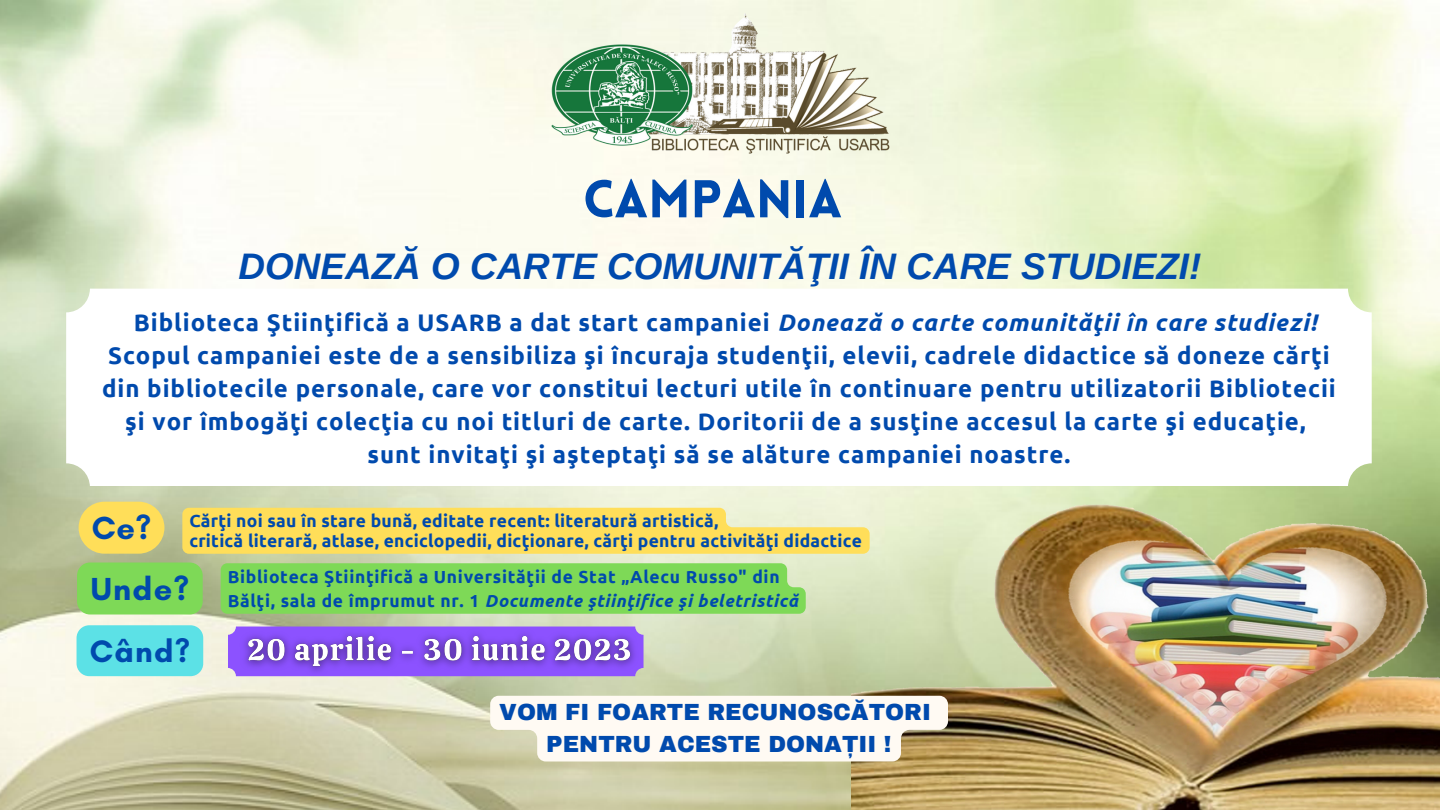
<style>
.page{position:relative;width:1440px;height:810px;background:#fff}
.page>*{position:absolute;margin:0;border:0;box-sizing:border-box;transform-origin:0 0}
.t1{font:900 52px "Lovelo";color:#004aad}
.t2{font:italic 700 36.9px "Arimo";color:#004aad}
.t3{font:700 32.5px "Glacial Indifference";letter-spacing:.04em;color:#004aad}
.t4{font:700 31.6px "Glacial Indifference";color:#004aad}
.t5{font:700 24px/33px "Ubuntu";letter-spacing:.04em;color:#004aad;text-align:center}
.t6{font:900 22.9px "Archivo";color:#004aad}
.t7{font:700 17.5px "Ubuntu";letter-spacing:.015em;color:#004aad}
.t8{font:700 17.5px/24px "Ubuntu";letter-spacing:.04em;color:#004aad}
.s1{font-style:italic}
</style>
<div class="page">
<img style="left:0;top:0;width:1440px;height:810px">
<svg style="left:66px;top:289px;width:1306px;height:197px"></svg>
<img style="left:852px;top:504px;width:588px;height:306px">
<div style="left:79px;top:502px;width:85px;height:52px;background:#ffde59;border-radius:26px"></div>
<div style="left:221px;top:563px;width:585px;height:51px;background:#7ed957"></div>
<svg style="left:490px;top:696px;width:458px;height:66px"></svg>
<svg style="left:182px;top:508px;width:688px;height:46px;background:#fddf64"></svg>
<div style="left:77px;top:563px;width:126px;height:52px;background:#7ed957;border-radius:13px"></div>
<div style="left:77px;top:625px;width:126px;height:51px;background:#5ce1e6;border-radius:13px"></div>
<img style="left:545px;top:7px;width:348px;height:150px">
<img style="left:227px;top:618px;width:418px;height:66px">
<p class="t1" style="left:583px;top:178px;width:261px">CAMPANIA</p>
<p class="t2" style="left:239px;top:245px;width:964px">DONEAZĂ O CARTE COMUNITĂŢII ÎN CARE STUDIEZI!</p>
<p class="t5" style="left:102px;top:305px;width:1235px">Biblioteca Ştiinţifică a USARB a dat start campaniei <span class="s1">Donează o carte comunităţii în care studiezi!<br></span>Scopul campaniei este de a sensibiliza şi încuraja studenţii, elevii, cadrele didactice să doneze cărţi din bibliotecile personale, care vor constitui lecturi utile în continuare pentru utilizatorii Bibliotecii şi vor îmbogăţi colecţia cu noi titluri de carte. Doritorii de a susţine accesul la carte şi educaţie,</p>
<p class="t5" style="left:367px;top:437px;width:704px">sunt invitaţi şi aşteptaţi să se alăture campaniei noastre.</p>
<p class="t3" style="left:92px;top:508px;width:61px">Ce?</p>
<p class="t7" style="left:189px;top:511px;width:531px">Cărţi noi sau în stare bună, editate recent: literatură artistică,</p>
<p class="t7" style="left:189px;top:530px;width:674px">critică literară, atlase, enciclopedii, dicţionare, cărţi pentru activităţi didactice</p>
<p class="t3" style="left:91px;top:569px;width:100px">Unde?</p>
<p class="t4" style="left:90px;top:632px;width:102px">Când?</p>
<p class="t8" style="left:228px;top:564px;width:572px">Biblioteca Ştiinţifică a Universităţii de Stat „Alecu Russo" din<br>Bălţi, sala de împrumut nr. 1 <span class="s1">Documente ştiinţifice şi beletristică</span></p>
<p class="t6" style="left:499px;top:700px;width:433px">VOM FI FOARTE RECUNOSCĂTORI</p>
<p class="t6" style="left:546px;top:732px;width:347px">PENTRU ACESTE DONAȚII !</p>
</div>
